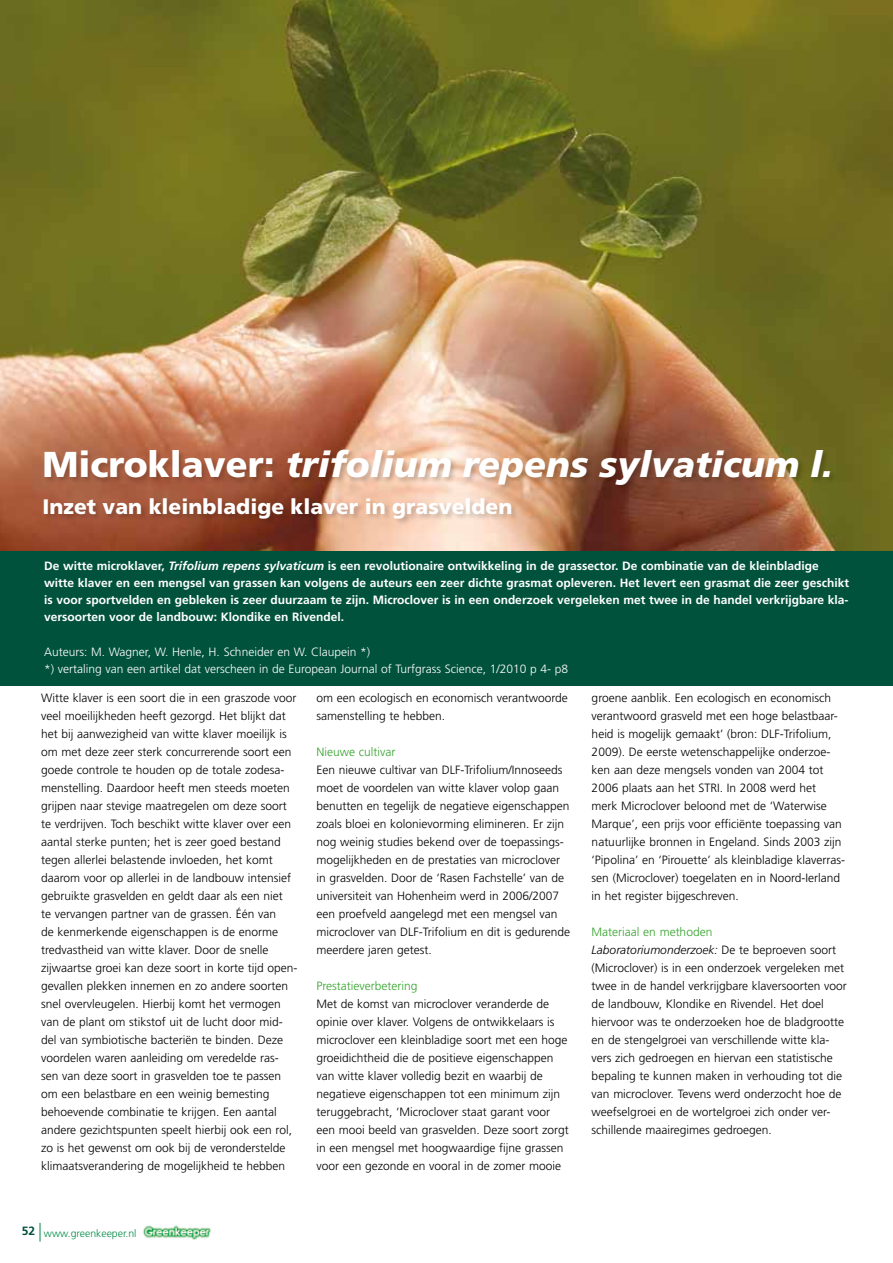
<style>
.page{position:relative;width:893px;height:1263px;background:#fff}
.page>*{position:absolute;margin:0;border:0;box-sizing:border-box;transform-origin:0 0}
.t1{font:italic 900 36px "Frutiger";color:#fff}
.t2{font:900 21px "Frutiger";color:#fff}
.t3{font:300 12px/18px "Frutiger";color:#000}
.t4{font:700 12px/17.2px "Frutiger";color:#fff}
.t5{font:300 12px/17.2px "Frutiger";color:#fff}
.t6{font:300 12px "Frutiger";color:#35a32c}
.t7{font:300 10.5px "Frutiger";color:#008b45}
.s1{font-style:normal}
.s2{font-style:italic}
.s3{font-weight:700;font-size:12px;color:#00523c}
.s4{color:#35a32c}
</style>
<div class="page">
<img style="left:143px;top:1225px;width:68px;height:15px">
<svg style="left:40px;top:1223px;width:1px;height:18px"></svg>
<img style="left:0;top:0;width:893px;height:551px">
<div style="left:44px;top:448px;width:794px;height:45px;background:#000;opacity:.2"></div>
<div style="left:42px;top:497px;width:477px;height:29px;background:#000;opacity:.2"></div>
<div style="left:0;top:551px;width:893px;height:134px;background:#00523c"></div>
<h1 class="t1" style="left:43px;top:443px;width:792px"><span class="s1">Microklaver:</span> trifolium repens sylvaticum l.</h1>
<h2 class="t2" style="left:43px;top:494px;width:471px">Inzet van kleinbladige klaver in grasvelden</h2>
<p class="t4" style="left:44px;top:557px;width:806px">De witte microklaver, <span class="s2">Trifolium repens sylvaticum</span> is een revolutionaire ontwikkeling in de grassector. De combinatie van de kleinbladige witte klaver en een mengsel van grassen kan volgens de auteurs een zeer dichte grasmat opleveren. Het levert een grasmat die zeer geschikt is voor sportvelden en gebleken is zeer duurzaam te zijn. Microclover is in een onderzoek vergeleken met twee in de handel verkrijgbare kla&shy;versoorten voor de landbouw: Klondike en Rivendel.</p>
<p class="t5" style="left:44px;top:643px;width:526px">Auteurs: M. Wagner, W. Henle, H. Schneider en W. Claupein *)<br>*) vertaling van een artikel dat verscheen in de European Journal of Turfgrass Science, 1/2010 p 4- p8</p>
<p class="t3" style="left:41px;top:689px;width:258px">Witte klaver is een soort die in een graszode voor veel moeilijkheden heeft gezorgd. Het blijkt dat het bij aanwezigheid van witte klaver moeilijk is om met deze zeer sterk concurrerende soort een goede controle te houden op de totale zodesa&shy;menstelling. Daardoor heeft men steeds moeten grijpen naar stevige maatregelen om deze soort te verdrijven. Toch beschikt witte klaver over een aantal sterke punten; het is zeer goed bestand tegen allerlei belastende invloeden, het komt daarom voor op allerlei in de landbouw intensief gebruikte grasvelden en geldt daar als een niet<br>te vervangen partner van de grassen. Één van<br>de kenmerkende eigenschappen is de enorme tredvastheid van witte klaver. Door de snelle zijwaartse groei kan deze soort in korte tijd open&shy;gevallen plekken innemen en zo andere soorten snel overvleugelen. Hierbij komt het vermogen van de plant om stikstof uit de lucht door mid&shy;del van symbiotische bacteriën te binden. Deze voordelen waren aanleiding om veredelde ras&shy;sen van deze soort in grasvelden toe te passen om een belastbare en een weinig bemesting behoevende combinatie te krijgen. Een aantal andere gezichtspunten speelt hierbij ook een rol, zo is het gewenst om ook bij de veronderstelde klimaatsverandering de mogelijkheid te hebben</p>
<p class="t3" style="left:316px;top:689px;width:253px">om een ecologisch en economisch verantwoorde samenstelling te hebben.</p>
<p class="t6" style="left:316px;top:745px;width:80px">Nieuwe cultivar</p>
<p class="t3" style="left:316px;top:761px;width:255px">Een nieuwe cultivar van DLF-Trifolium/Innoseeds moet de voordelen van witte klaver volop gaan benutten en tegelijk de negatieve eigenschappen zoals bloei en kolonievorming elimineren. Er zijn nog weinig studies bekend over de toepassings&shy;mogelijkheden en de prestaties van microclover in grasvelden. Door de ‘Rasen Fachstelle’ van de universiteit van Hohenheim werd in 2006/2007 een proefveld aangelegd met een mengsel van microclover van DLF-Trifolium en dit is gedurende meerdere jaren getest.</p>
<p class="t6" style="left:316px;top:979px;width:103px">Prestatieverbetering</p>
<p class="t3" style="left:316px;top:995px;width:254px">Met de komst van microclover veranderde de opinie over klaver. Volgens de ontwikkelaars is microclover een kleinbladige soort met een hoge groeidichtheid die de positieve eigenschappen van witte klaver volledig bezit en waarbij de negatieve eigenschappen tot een minimum zijn teruggebracht, ‘Microclover staat garant voor een mooi beeld van grasvelden. Deze soort zorgt in een mengsel met hoogwaardige fijne grassen voor een gezonde en vooral in de zomer mooie</p>
<p class="t7" style="left:22px;top:1227px;width:116px"><span class="s3">52</span> www.greenkeeper.nl</p>
<p class="t3" style="left:592px;top:689px;width:255px">groene aanblik. Een ecologisch en economisch verantwoord grasveld met een hoge belastbaar&shy;heid is mogelijk gemaakt’ (bron: DLF-Trifolium, 2009). De eerste wetenschappelijke onderzoe&shy;ken aan deze mengsels vonden van 2004 tot 2006 plaats aan het STRI. In 2008 werd het merk Microclover beloond met de ‘Waterwise Marque’, een prijs voor efficiënte toepassing van natuurlijke bronnen in Engeland. Sinds 2003 zijn ‘Pipolina’ en ‘Pirouette’ als kleinbladige klaverras&shy;sen (Microclover) toegelaten en in Noord-Ierland in het register bijgeschreven.</p>
<p class="t3" style="left:592px;top:923px;width:257px"><span class="s4">Materiaal en methoden<br></span><span class="s2">Laboratoriumonderzoek:</span> De te beproeven soort (Microclover) is in een onderzoek vergeleken met twee in de handel verkrijgbare klaversoorten voor de landbouw, Klondike en Rivendel. Het doel hiervoor was te onderzoeken hoe de bladgrootte en de stengelgroei van verschillende witte kla&shy;vers zich gedroegen en hiervan een statistische bepaling te kunnen maken in verhouding tot die van microclover. Tevens werd onderzocht hoe de weefselgroei en de wortelgroei zich onder ver&shy;schillende maairegimes gedroegen.</p>
</div>
